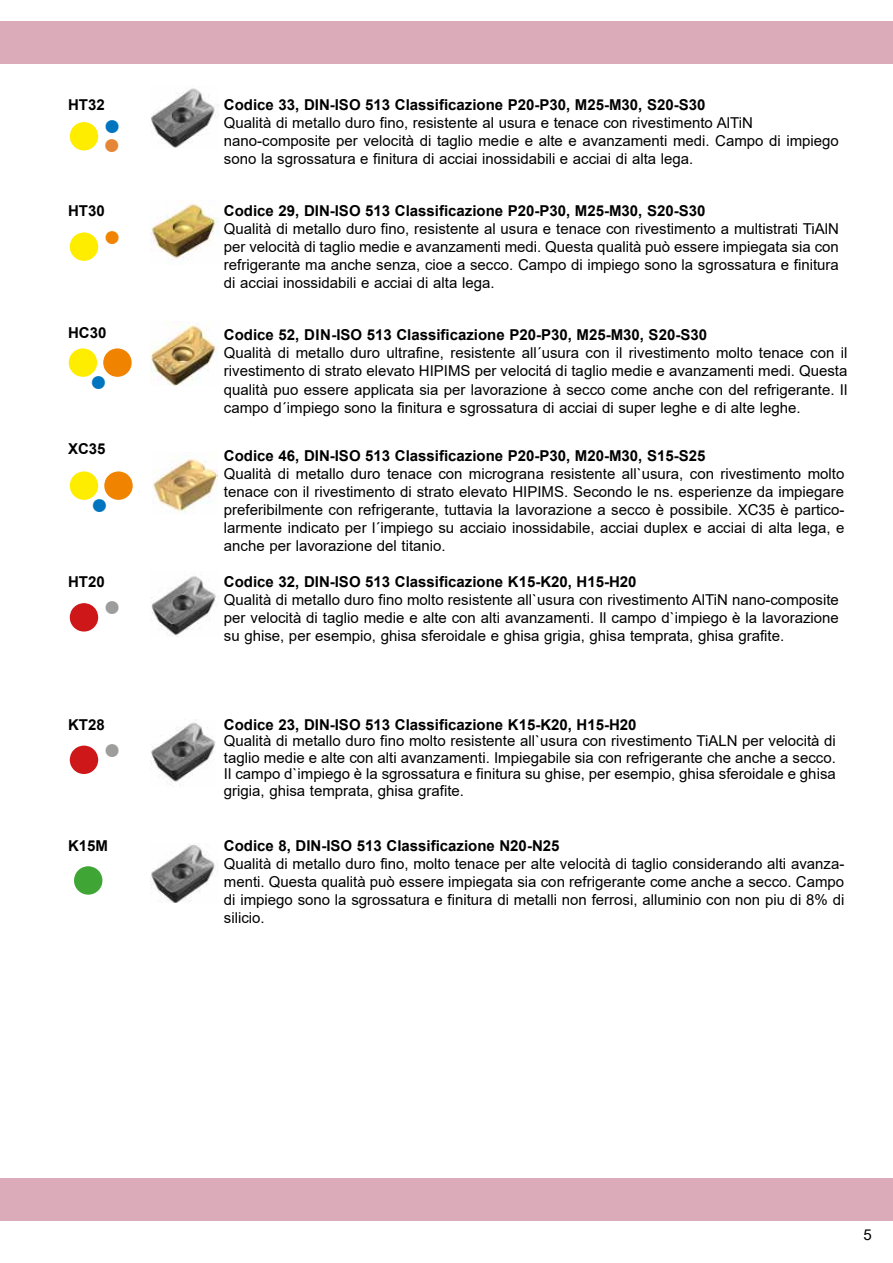
<style>
.page{position:relative;width:893px;height:1263px;background:#fff}
.page>*{position:absolute;margin:0;border:0;box-sizing:border-box;transform-origin:0 0}
.t1{font:66px "Arial";color:#ffed00}
.t2{font:66px "Arial";color:#cd1719}
.t3{font:66px "Arial";color:#3fa535}
.t4{font:30px "Arial";color:#e48635}
.t5{font:15px/18px "Arial";color:#000;text-align:justify}
.t6{font:700 15px "Arial";color:#000}
.s1{color:#f08300}
</style>
<div class="page">
<img style="left:151px;top:202px;width:68px;height:59px">
<img style="left:151px;top:322px;width:66px;height:64px">
<img style="left:151px;top:722px;width:65px;height:63px">
<img style="left:151px;top:845px;width:67px;height:58px">
<div style="left:0;top:1178px;width:893px;height:42px;background:#dcabba"></div>
<div style="left:0;top:21px;width:893px;height:43px;background:#dcabba"></div>
<img style="left:151px;top:88px;width:66px;height:60px">
<img style="left:151px;top:576px;width:67px;height:60px">
<img style="left:152px;top:458px;width:66px;height:55px">
<p class="t6" style="left:68px;top:94px;width:38px">HT32</p>
<h1 class="t1" style="left:64px;top:86px;width:59px">●<sup>●</sup></h1>
<h2 class="t4" style="left:103px;top:122px;width:20px">●</h2>
<p class="t6" style="left:68px;top:200px;width:38px">HT30</p>
<h1 class="t1" style="left:64px;top:197px;width:59px">●<sup>●</sup></h1>
<p class="t6" style="left:68px;top:322px;width:40px">HC30</p>
<h1 class="t1" style="left:63px;top:313px;width:76px">●<sub>●</sub><span class="s1">●</span></h1>
<p class="t6" style="left:68px;top:438px;width:39px">XC35</p>
<h1 class="t1" style="left:64px;top:436px;width:76px">●<sub>●</sub><span class="s1">●</span></h1>
<p class="t6" style="left:68px;top:571px;width:38px">HT20</p>
<h1 class="t2" style="left:64px;top:567px;width:59px">●<sup>●</sup></h1>
<p class="t6" style="left:68px;top:714px;width:38px">KT28</p>
<h1 class="t2" style="left:64px;top:710px;width:59px">●<sup>●</sup></h1>
<p class="t6" style="left:68px;top:835px;width:42px">K15M</p>
<h1 class="t3" style="left:68px;top:830px;width:41px">●</h1>
<p class="t6" style="left:224px;top:94px;width:483px">Codice 33, DIN-ISO 513 Classificazione P20-P30, M25-M30, S20-S30</p>
<p class="t5" style="left:224px;top:113px;width:616px;text-align:left">Qualità di metallo duro fino, resistente al usura e tenace con rivestimento AlTiN nano-composite per velocità di taglio medie e alte e avanzamenti medi. Campo di impiego sono la sgrossatura e finitura di acciai inossidabili e acciai di alta lega.</p>
<p class="t6" style="left:224px;top:200px;width:483px">Codice 29, DIN-ISO 513 Classificazione P20-P30, M25-M30, S20-S30</p>
<p class="t5" style="left:224px;top:219px;width:616px">Qualità di metallo duro fino, resistente al usura e tenace con rivestimento a multistrati TiAlN per velocità di taglio medie e avanzamenti medi. Questa qualità può essere impiegata sia con refrigerante ma anche senza, cioe a secco. Campo di impiego sono la sgrossatura e finitura di acciai inossidabili e acciai di alta lega.</p>
<p class="t6" style="left:224px;top:325px;width:485px">Codice 52, DIN-ISO 513 Classificazione P20-P30, M25-M30, S20-S30</p>
<p class="t5" style="left:224px;top:344px;width:625px">Qualità di metallo duro ultrafine, resistente all´usura con il rivestimento molto tenace con il rivestimento di strato elevato HIPIMS per velocitá di taglio medie e avanzamenti medi. Questa qualità puo essere applicata sia per lavorazione à secco come anche con del refrigerante. Il campo d´impiego sono la finitura e sgrossatura di acciai di super leghe e di alte leghe.</p>
<p class="t6" style="left:224px;top:445px;width:483px">Codice 46, DIN-ISO 513 Classificazione P20-P30, M20-M30, S15-S25</p>
<p class="t5" style="left:224px;top:465px;width:622px">Qualità di metallo duro tenace con micrograna resistente all`usura, con rivestimento molto tenace con il rivestimento di strato elevato HIPIMS. Secondo le ns. esperienze da impiegare preferibilmente con refrigerante, tuttavia la lavorazione a secco è possibile. XC35 è partico&shy;larmente indicato per l´impiego su acciaio inossidabile, acciai duplex e acciai di alta lega, e anche per lavorazione del titanio.</p>
<p class="t6" style="left:224px;top:571px;width:414px">Codice 32, DIN-ISO 513 Classificazione K15-K20, H15-H20</p>
<p class="t5" style="left:224px;top:591px;width:616px">Qualità di metallo duro fino molto resistente all`usura con rivestimento AlTiN nano-composite per velocità di taglio medie e alte con alti avanzamenti. Il campo d`impiego è la lavorazione su ghise, per esempio, ghisa sferoidale e ghisa grigia, ghisa temprata, ghisa grafite.</p>
<p class="t6" style="left:224px;top:714px;width:414px">Codice 23, DIN-ISO 513 Classificazione K15-K20, H15-H20</p>
<p class="t5" style="left:224px;top:732px;width:613px;line-height:16.5px">Qualità di metallo duro fino molto resistente all`usura con rivestimento TiALN per velocità di taglio medie e alte con alti avanzamenti. Impiegabile sia con refrigerante che anche a secco.<br>Il campo d`impiego è la sgrossatura e finitura su ghise, per esempio, ghisa sferoidale e ghisa grigia, ghisa temprata, ghisa grafite.</p>
<p class="t6" style="left:224px;top:835px;width:337px">Codice 8, DIN-ISO 513 Classificazione N20-N25</p>
<p class="t5" style="left:224px;top:854px;width:622px">Qualità di metallo duro fino, molto tenace per alte velocità di taglio considerando alti avanza&shy;menti. Questa qualità può essere impiegata sia con refrigerante come anche a secco. Campo di impiego sono la sgrossatura e finitura di metalli non ferrosi, alluminio con non piu di 8% di silicio.</p>
<p class="t5" style="left:863px;top:1226px;width:10px">5</p>
</div>
